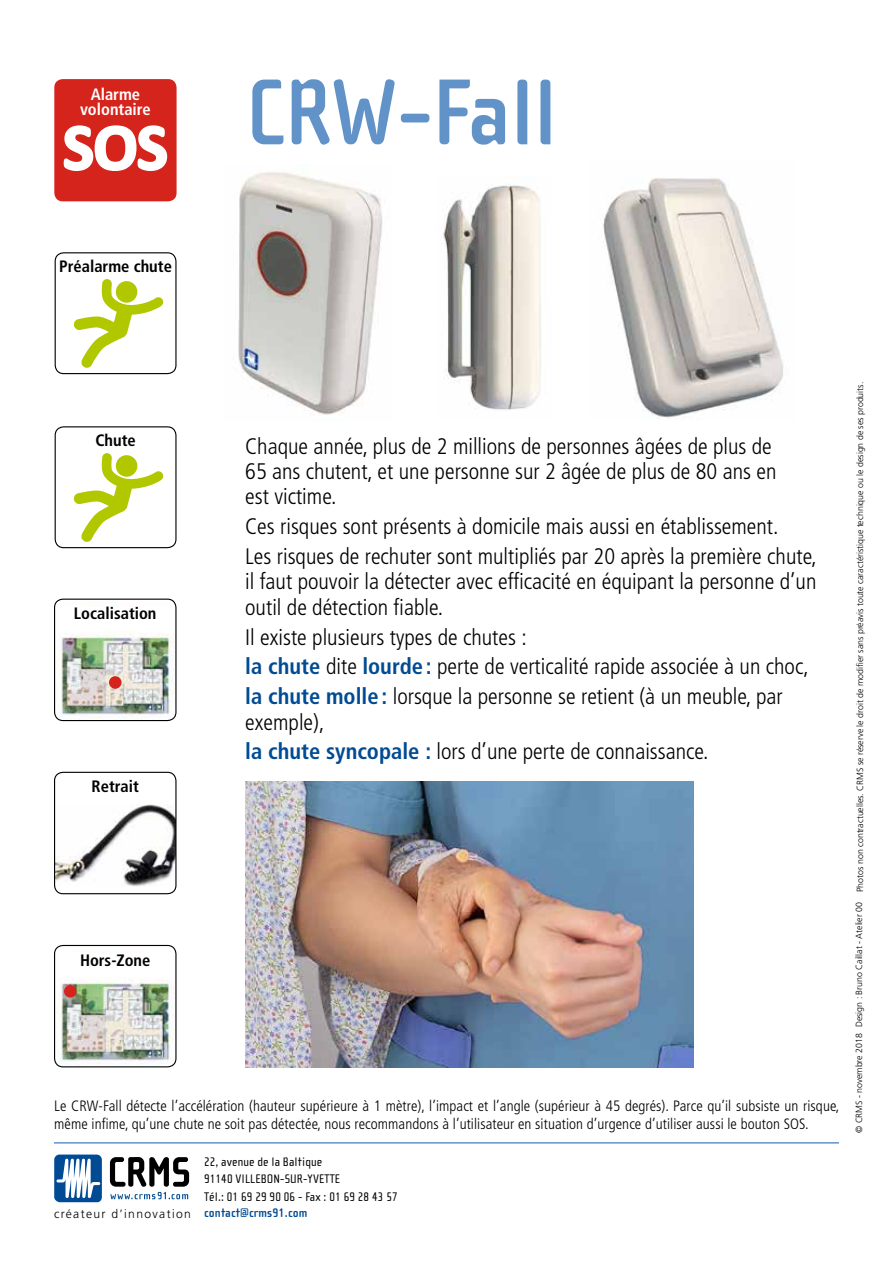
<style>
.page{position:relative;width:893px;height:1263px;background:#fff}
.page>*{position:absolute;margin:0;border:0;box-sizing:border-box;transform-origin:0 0}
.t1{font:700 95.85px "Cholla Sans";color:#6193c9}
.t2{font:300 condensed 22.5px/29.7px "Frutiger";color:#000}
.t3{font:700 condensed 16.5px "Frutiger";color:#000}
.t4{font:700 condensed 16.5px/15px "Frutiger";color:#fff;text-align:center}
.t5{font:300 condensed 15px/18px "Frutiger";letter-spacing:.005em;color:#000}
.t6{font:12.75px/16.5px "Cholla Sans";letter-spacing:.01em;color:#000}
.t7{font:700 12.75px "Cholla Sans";letter-spacing:.01em;color:#004b93}
.t8{font:300 12.15px "Frutiger LT Std";letter-spacing:.11em;color:#000}
.t9{font:300 9px "Frutiger LT Std";letter-spacing:-.005em;color:#000}
.s1{font-weight:700;color:#004b93}
</style>
<div class="page">
<svg style="left:54px;top:1154px;width:48px;height:48px"></svg>
<svg style="left:110px;top:1157px;width:79px;height:42px"></svg>
<hr style="left:54px;top:1142px;width:785px;height:1px;background:#6193c9">
<img style="left:238px;top:172px;width:145px;height:243px">
<img style="left:56px;top:804px;width:119px;height:82px">
<div style="left:54px;top:772px;width:123px;height:122px;border:1px solid #000;border-radius:9px"></div>
<div style="left:54px;top:79px;width:123px;height:122px;background:#d5241c;border-radius:9px"></div>
<svg style="left:64px;top:125px;width:103px;height:46px"></svg>
<img style="left:55px;top:599px;width:121px;height:121px">
<div style="left:54px;top:599px;width:123px;height:122px;border:1px solid #000;border-radius:9px"></div>
<div style="left:59px;top:607px;width:113px;height:24px;background:#fff"></div>
<div style="left:109px;top:676px;width:13px;height:13px;background:#d5241c;border-radius:50%"></div>
<img style="left:603px;top:178px;width:180px;height:241px">
<img style="left:443px;top:185px;width:98px;height:225px">
<img style="left:245px;top:782px;width:449px;height:285px">
<img style="left:55px;top:945px;width:121px;height:122px">
<div style="left:54px;top:945px;width:123px;height:122px;border:1px solid #000;border-radius:9px"></div>
<div style="left:59px;top:953px;width:113px;height:24px;background:#fff"></div>
<div style="left:64px;top:985px;width:13px;height:12px;background:#d5241c;border-radius:50%"></div>
<div style="left:55px;top:252px;width:122px;height:122px;border:1px solid #000;border-radius:9px"></div>
<svg style="left:74px;top:279px;width:89px;height:89px"></svg>
<div style="left:55px;top:426px;width:122px;height:122px;border:1px solid #000;border-radius:9px"></div>
<svg style="left:74px;top:453px;width:89px;height:89px"></svg>
<p class="t4" style="left:80px;top:86px;width:72px">Alarme volontaire</p>
<h1 class="t1" style="left:245px;top:60px;width:313px">CRW-Fall</h1>
<p class="t3" style="left:59px;top:257px;width:114px">Préalarme chute</p>
<p class="t3" style="left:95px;top:431px;width:42px">Chute</p>
<p class="t3" style="left:74px;top:604px;width:84px">Localisation</p>
<p class="t3" style="left:92px;top:777px;width:49px">Retrait</p>
<p class="t3" style="left:80px;top:950px;width:72px">Hors-Zone</p>
<p class="t2" style="left:245px;top:433px;width:533px;line-height:25.5px">Chaque année, plus de 2 millions de personnes âgées de plus de<br>65 ans chutent, et une personne sur 2 âgée de plus de 80 ans en est victime.</p>
<p class="t2" style="left:245px;top:512px;width:573px">Ces risques sont présents à domicile mais aussi en établissement.<br>Les risques de rechuter sont multipliés par 20 après la première chute,</p>
<p class="t2" style="left:245px;top:569px;width:573px;line-height:25.5px">il faut pouvoir la détecter avec efficacité en équipant la personne d’un outil de détection fiable.</p>
<p class="t2" style="left:245px;top:622px;width:565px">Il existe plusieurs types de chutes :<br><span class="s1">la chute</span> dite <span class="s1">lourde :</span> perte de verticalité rapide associée à un choc, <span class="s1">la chute molle:</span> lorsque la personne se retient (à un meuble, par</p>
<p class="t2" style="left:245px;top:707px;width:465px">exemple),<br><span class="s1">la chute syncopale :</span> lors d’une perte de connaissance.</p>
<p class="t5" style="left:54px;top:1097px;width:787px">Le CRW-Fall détecte l’accélération (hauteur supérieure à 1 mètre), l’impact et l’angle (supérieur à 45 degrés). Parce qu’il subsiste un risque, même infime, qu’une chute ne soit pas détectée, nous recommandons à l’utilisateur en situation d’urgence d’utiliser aussi le bouton SOS.</p>
<p class="t8" style="left:54px;top:1207px;width:138px">créateur d’innovation</p>
<p class="t6" style="left:204px;top:1154px;width:138px">22, avenue de la Baltique<br>91140 VILLEBON-SUR-YVETTE</p>
<p class="t6" style="left:204px;top:1188px;width:195px">Tél.: 01 69 29 90 06 - Fax : 01 69 28 43 57</p>
<p class="t7" style="left:204px;top:1206px;width:105px">contact@crms91.com</p>
<p class="t9" style="left:855px;top:892px;width:511px;rotate:-90deg">Photos non contractuelles. CRMS se réserve le droit de modifier sans préavis toute caractéristique technique ou le design de ses produits.</p>
<p class="t9" style="left:854px;top:1133px;width:232px;rotate:-90deg">© CRMS - novembre 2018 Design : Bruno Caillat - Atelier 00</p>
</div>
